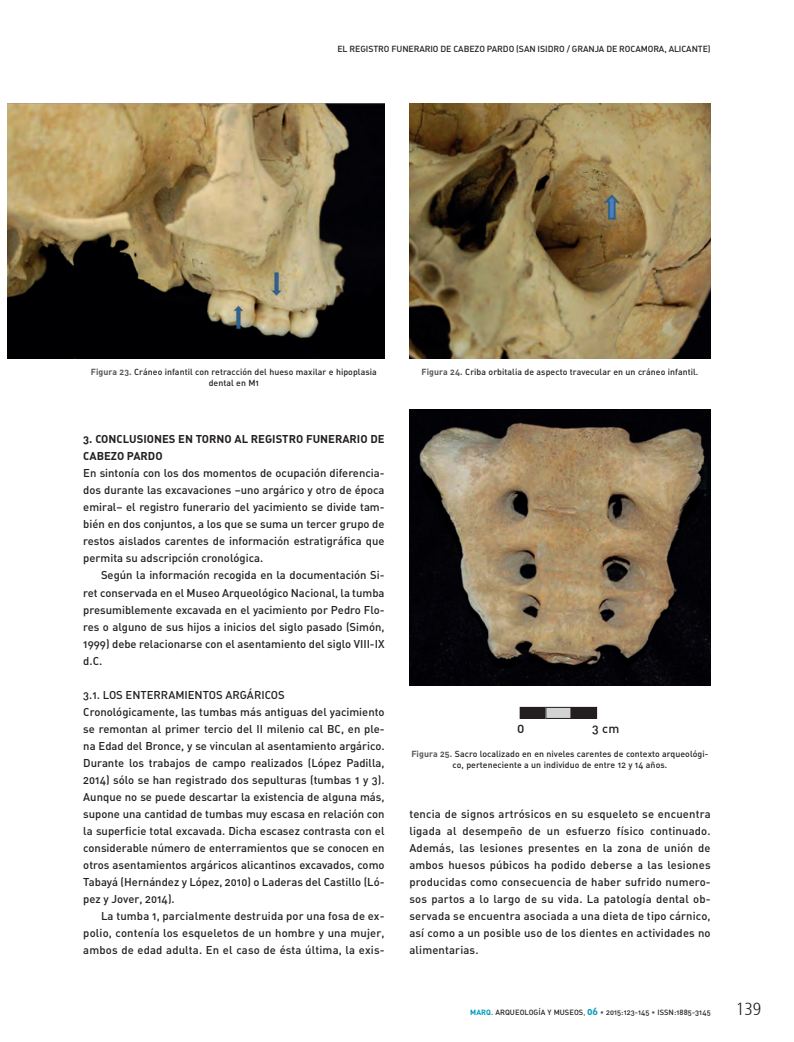
<style>
.page{position:relative;width:794px;height:1042px;background:#fff}
.page>*{position:absolute;margin:0;border:0;box-sizing:border-box;transform-origin:0 0}
.t1{font:300 condensed 17.5px "Frutiger 47";color:#231f20}
.t2{font:13.75px "DIN Medium Alternate";color:#231f20}
.t3{font:12.5px "DIN Medium Alternate";color:#231f20}
.t4{font:11.25px/17px "DIN Medium Alternate";color:#231f20;text-align:justify}
.t5{font:11.25px "DIN Bold Alternate";color:#231f20}
.t6{font:8.75px/10.5px "DIN Medium Alternate";letter-spacing:.005em;color:#231f20;text-align:center}
.t7{font:7.5px "DIN Medium Alternate";letter-spacing:.005em;color:#231f20}
.s1{font-family:"DIN Bold Alternate";color:#57585a}
.s2{font-family:"DIN Bold Alternate";color:#009bbd}
.s3{color:#57585a}
.s4{font-family:"DIN Bold Alternate";font-size:10px;color:#009bbd}
</style>
<div class="page">
<img style="left:7px;top:104px;width:377px;height:254px">
<img style="left:409px;top:103px;width:301px;height:255px">
<img style="left:409px;top:409px;width:301px;height:277px">
<div style="left:520px;top:707px;width:25px;height:11px;background:#231f20"></div>
<div style="left:520px;top:707px;width:25px;height:12px;border:1px solid #231f20"></div>
<div style="left:546px;top:707px;width:25px;height:11px;background:#d4d3d3"></div>
<div style="left:545px;top:707px;width:26px;height:12px;border:1px solid #231f20"></div>
<div style="left:571px;top:707px;width:25px;height:11px;background:#231f20"></div>
<div style="left:571px;top:707px;width:26px;height:12px;border:1px solid #231f20"></div>
<p class="t6" style="left:337px;top:43px;width:375px">EL REGISTRO FUNERARIO DE CABEZO PARDO (SAN ISIDRO / GRANJA DE ROCAMORA, ALICANTE)</p>
<p class="t6" style="left:91px;top:366px;width:287px"><span class="s1">Figura 23.</span> Cráneo infantil con retracción del hueso maxilar e hipoplasia dental en M1</p>
<p class="t6" style="left:421px;top:366px;width:278px"><span class="s1">Figura 24.</span> Criba orbitalia de aspecto travecular en un cráneo infantil.</p>
<p class="t5" style="left:83px;top:432px;width:303px">3. CONCLUSIONES EN TORNO AL REGISTRO FUNERARIO DE</p>
<p class="t5" style="left:83px;top:449px;width:81px">CABEZO PARDO</p>
<p class="t4" style="left:83px;top:464px;width:303px">En sintonía con los dos momentos de ocupación diferencia-</p>
<p class="t4" style="left:83px;top:481px;width:303px">dos durante las excavaciones –uno argárico y otro de época</p>
<p class="t4" style="left:83px;top:498px;width:303px">emiral– el registro funerario del yacimiento se divide tam-</p>
<p class="t4" style="left:83px;top:515px;width:303px">bién en dos conjuntos, a los que se suma un tercer grupo de</p>
<p class="t4" style="left:83px;top:532px;width:303px">restos aislados carentes de información estratigráfica que</p>
<p class="t4" style="left:83px;top:549px;width:181px">permita su adscripción cronológica.</p>
<p class="t4" style="left:101px;top:566px;width:285px">Según la información recogida en la documentación Si-</p>
<p class="t4" style="left:83px;top:583px;width:303px">ret conservada en el Museo Arqueológico Nacional, la tumba</p>
<p class="t4" style="left:83px;top:600px;width:303px">presumiblemente excavada en el yacimiento por Pedro Flo-</p>
<p class="t4" style="left:83px;top:617px;width:303px">res o alguno de sus hijos a inicios del siglo pasado (Simón,</p>
<p class="t4" style="left:83px;top:634px;width:303px">1999) debe relacionarse con el asentamiento del siglo VIII-IX</p>
<p class="t4" style="left:83px;top:651px;width:21px">d.C.</p>
<p class="t4" style="left:83px;top:685px;width:203px">3.1. LOS ENTERRAMIENTOS ARGÁRICOS</p>
<p class="t4" style="left:83px;top:702px;width:303px">Cronológicamente, las tumbas más antiguas del yacimiento</p>
<p class="t4" style="left:83px;top:719px;width:303px">se remontan al primer tercio del II milenio cal BC, en ple-</p>
<p class="t4" style="left:83px;top:737px;width:303px">na Edad del Bronce, y se vinculan al asentamiento argárico.</p>
<p class="t4" style="left:83px;top:754px;width:303px">Durante los trabajos de campo realizados (López Padilla,</p>
<p class="t4" style="left:83px;top:771px;width:303px">2014) sólo se han registrado dos sepulturas (tumbas 1 y 3).</p>
<p class="t4" style="left:83px;top:788px;width:303px">Aunque no se puede descartar la existencia de alguna más,</p>
<p class="t4" style="left:83px;top:805px;width:303px">supone una cantidad de tumbas muy escasa en relación con</p>
<p class="t4" style="left:83px;top:822px;width:303px">la superficie total excavada. Dicha escasez contrasta con el</p>
<p class="t4" style="left:83px;top:839px;width:303px">considerable número de enterramientos que se conocen en</p>
<p class="t4" style="left:83px;top:856px;width:303px">otros asentamientos argáricos alicantinos excavados, como</p>
<p class="t4" style="left:83px;top:873px;width:303px">Tabayá (Hernández y López, 2010) o Laderas del Castillo (Ló-</p>
<p class="t4" style="left:83px;top:890px;width:93px">pez y Jover, 2014).</p>
<p class="t4" style="left:101px;top:907px;width:285px">La tumba 1, parcialmente destruida por una fosa de ex-</p>
<p class="t4" style="left:83px;top:924px;width:303px">polio, contenía los esqueletos de un hombre y una mujer,</p>
<p class="t4" style="left:83px;top:941px;width:303px">ambos de edad adulta. En el caso de ésta última, la exis-</p>
<p class="t2" style="left:517px;top:719px;width:9px">0</p>
<p class="t3" style="left:592px;top:720px;width:29px">3 cm</p>
<p class="t6" style="left:411px;top:748px;width:299px"><span class="s1">Figura 25.</span> Sacro localizado en en niveles carentes de contexto arqueológi&shy;co, perteneciente a un individuo de entre 12 y 14 años.</p>
<p class="t4" style="left:409px;top:805px;width:303px">tencia de signos artrósicos en su esqueleto se encuentra ligada al desempeño de un esfuerzo físico continuado.<br>Además, las lesiones presentes en la zona de unión de ambos huesos púbicos ha podido deberse a las lesiones producidas como consecuencia de haber sufrido numero&shy;sos partos a lo largo de su vida. La patología dental ob&shy;servada se encuentra asociada a una dieta de tipo cárnico, así como a un posible uso de los dientes en actividades no alimentarias.</p>
<p class="t7" style="left:470px;top:1007px;width:242px"><span class="s2">MARQ.</span> ARQUEOLOGÍA Y MUSEOS<span class="s3">,</span> <span class="s4">06</span> <span class="s3">•</span> 2015:123-145 <span class="s3">•</span> ISSN:1885-3145</p>
<p class="t1" style="left:736px;top:999px;width:27px">139</p>
</div>
